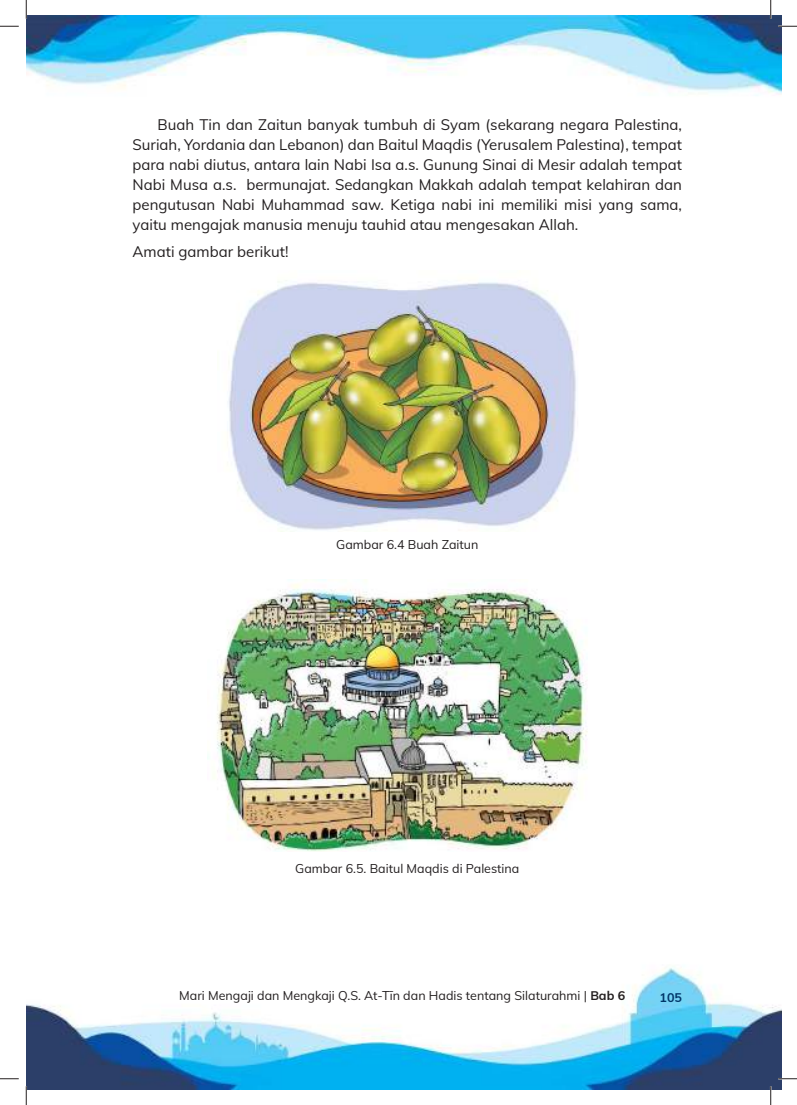
<style>
.page{position:relative;width:797px;height:1105px;background:#fff}
.page>*{position:absolute;margin:0;border:0;box-sizing:border-box;transform-origin:0 0}
.t1{font:15px/20px "Mulish";color:#231f20;text-align:justify}
.t2{font:12.5px "Mulish";color:#231f20}
.t3{font:700 12.5px "Mulish";color:#013668}
.s1{font-weight:700}
</style>
<div class="page">
<img style="left:26px;top:967px;width:755px;height:122px">
<img style="left:26px;top:16px;width:755px;height:80px">
<img style="left:229px;top:282px;width:347px;height:248px">
<img style="left:207px;top:579px;width:381px;height:273px">
<svg style="left:0;top:25px;width:19px;height:2px"></svg>
<svg style="left:778px;top:25px;width:19px;height:2px"></svg>
<svg style="left:0;top:1078px;width:19px;height:1px"></svg>
<svg style="left:778px;top:1078px;width:19px;height:1px"></svg>
<svg style="left:25px;top:0;width:2px;height:19px"></svg>
<svg style="left:25px;top:1086px;width:2px;height:19px"></svg>
<svg style="left:770px;top:0;width:1px;height:19px"></svg>
<svg style="left:770px;top:1086px;width:1px;height:19px"></svg>
<p class="t1" style="left:133px;top:116px;width:551px;text-indent:25px">Buah Tin dan Zaitun banyak tumbuh di Syam (sekarang negara Palestina, Suriah, Yordania dan Lebanon) dan Baitul Maqdis (Yerusalem Palestina), tempat para nabi diutus, antara lain Nabi Isa a.s. Gunung Sinai di Mesir adalah tempat Nabi Musa a.s. bermunajat. Sedangkan Makkah adalah tempat kelahiran dan pengutusan Nabi Muhammad saw. Ketiga nabi ini memiliki misi yang sama, yaitu mengajak manusia menuju tauhid atau mengesakan Allah.</p>
<p class="t1" style="left:133px;top:243px;width:157px">Amati gambar berikut!</p>
<p class="t2" style="left:336px;top:539px;width:144px">Gambar 6.4 Buah Zaitun</p>
<p class="t2" style="left:295px;top:864px;width:226px">Gambar 6.5. Baitul Maqdis di Palestina</p>
<p class="t2" style="left:179px;top:986px;width:447px">Mari Mengaji dan Mengkaji Q.S. At-Tīn dan Hadis tentang Silaturahmi | <span class="s1">Bab 6</span></p>
<p class="t3" style="left:659px;top:993px;width:24px">105</p>
</div>
